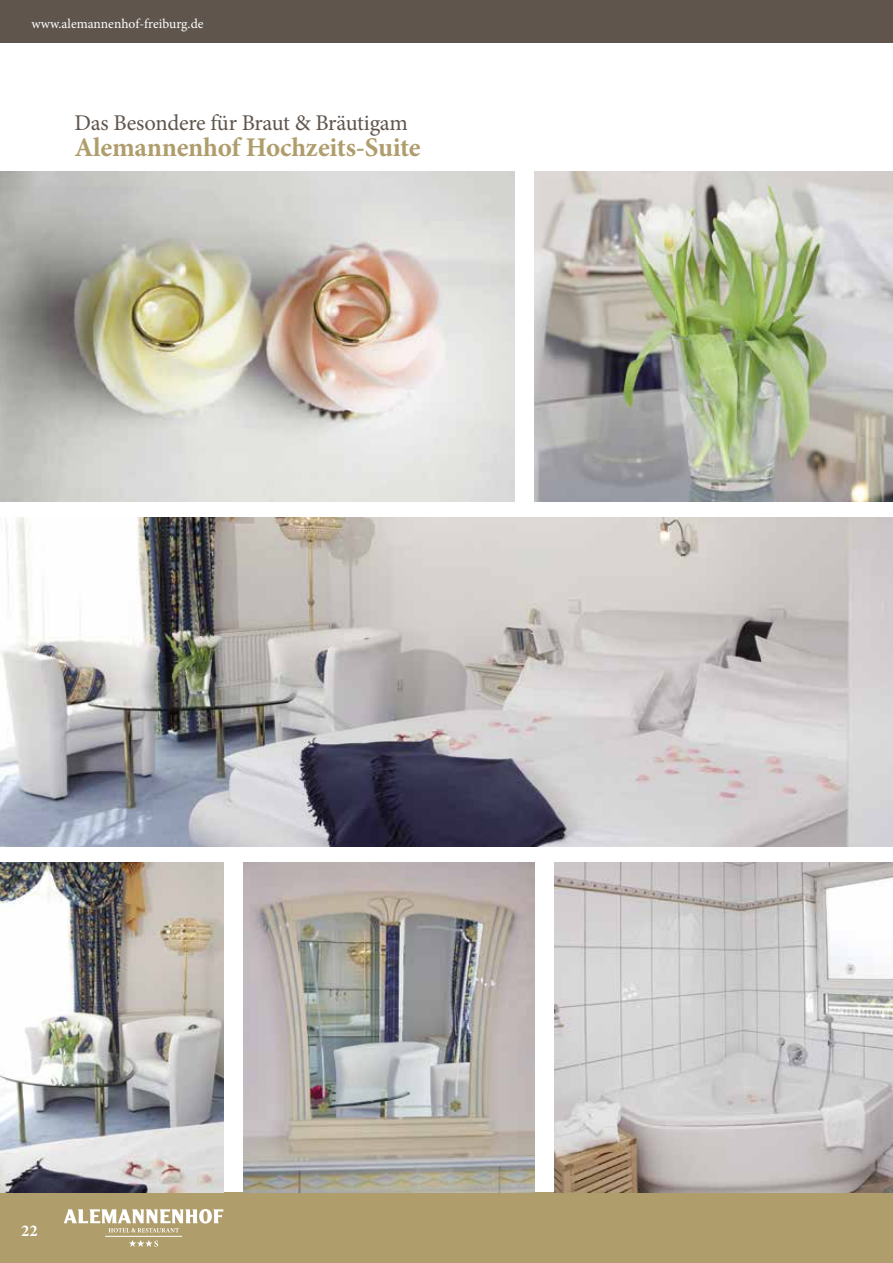
<style>
.page{position:relative;width:893px;height:1263px;background:#fff}
.page>*{position:absolute;margin:0;border:0;box-sizing:border-box;transform-origin:0 0}
.t1{font:700 27px "Minion Pro";letter-spacing:-.01em;color:#af9d6c}
.t2{font:22.5px "Minion Pro";letter-spacing:-.01em;color:#5f554d}
.t3{font:700 16.5px "Minion Pro";color:#fff}
.t4{font:13.5px "Minion Pro";color:#fff}
</style>
<div class="page">
<div style="left:0;top:1193px;width:893px;height:70px;background:#af9d6c"></div>
<svg style="left:129px;top:1240px;width:29px;height:7px"></svg>
<svg style="left:64px;top:1209px;width:159px;height:23px"></svg>
<hr style="left:105px;top:1236px;width:77px;height:1px;background:#fff">
<div style="left:0;top:0;width:893px;height:43px;background:#5f554d"></div>
<img style="left:0;top:171px;width:514px;height:330px">
<img style="left:534px;top:171px;width:359px;height:330px">
<img style="left:0;top:863px;width:223px;height:330px">
<img style="left:555px;top:863px;width:338px;height:330px">
<img style="left:243px;top:863px;width:291px;height:330px">
<img style="left:0;top:517px;width:893px;height:330px">
<p class="t4" style="left:31px;top:15px;width:174px">www.alemannenhof-freiburg.de</p>
<p class="t2" style="left:74px;top:108px;width:335px">Das Besondere für Braut &amp; Bräutigam</p>
<p class="t1" style="left:74px;top:128px;width:348px">Alemannenhof Hochzeits-Suite</p>
<p class="t3" style="left:21px;top:1219px;width:18px">22</p>
</div>
